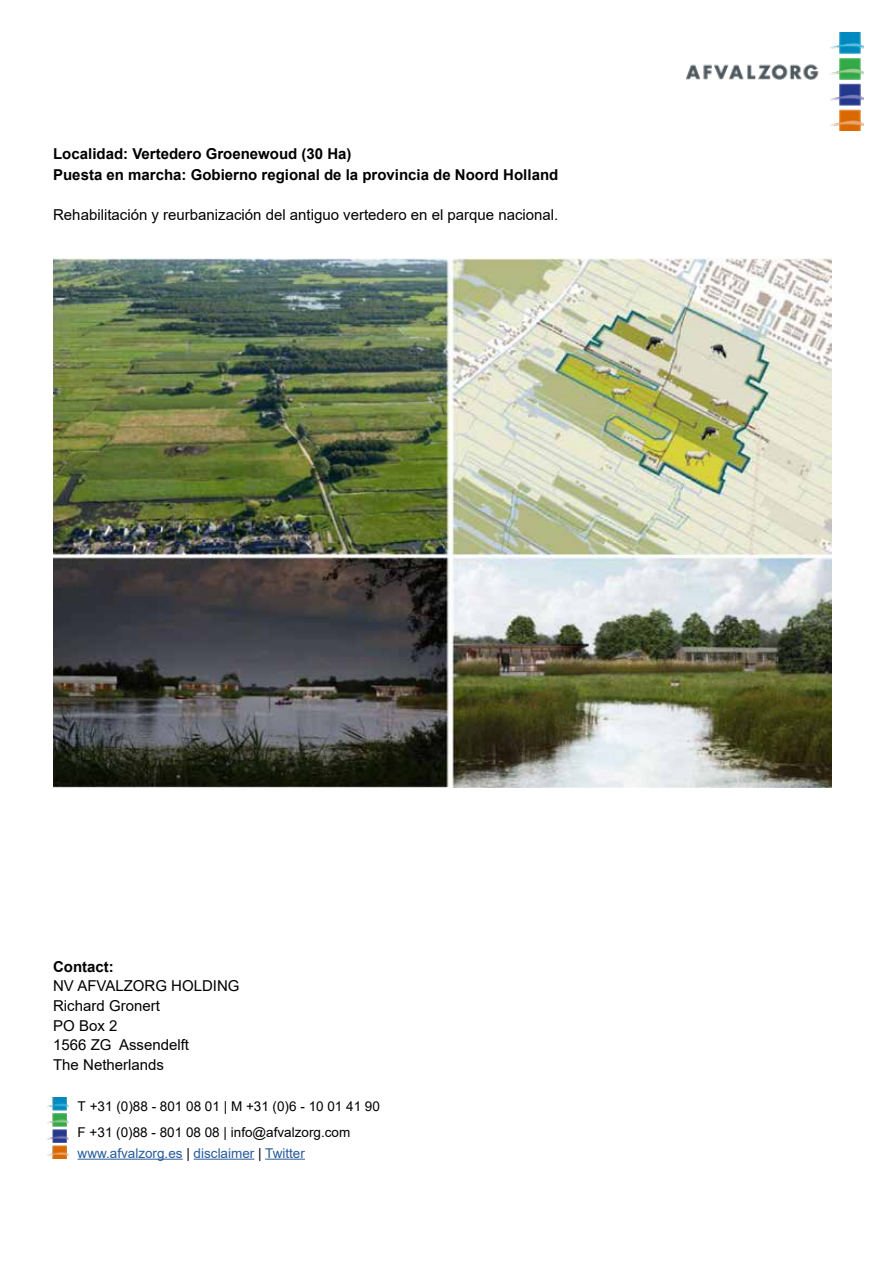
<style>
.page{position:relative;width:893px;height:1263px;background:#fff}
.page>*{position:absolute;margin:0;border:0;box-sizing:border-box;transform-origin:0 0}
.t1{font:15px/19.5px "Arial";color:#000}
.t2{font:700 15px/21.6px "Arial";color:#000}
.t3{font:13.5px/25.5px "Arial";color:#000}
.t4{font:13.5px "Arial";color:#275b9b}
.s1{color:#000}
</style>
<div class="page">
<img style="left:687px;top:33px;width:177px;height:98px">
<img style="left:53px;top:259px;width:778px;height:528px">
<img style="left:47px;top:1097px;width:22px;height:62px">
<hr style="left:78px;top:1159px;width:105px;height:1px;background:#275b9b">
<hr style="left:194px;top:1159px;width:60px;height:1px;background:#275b9b">
<hr style="left:265px;top:1159px;width:40px;height:1px;background:#275b9b">
<p class="t2" style="left:53px;top:143px;width:507px">Localidad: Vertedero Groenewoud (30 Ha)<br>Puesta en marcha: Gobierno regional de la provincia de Noord Holland</p>
<p class="t1" style="left:53px;top:205px;width:507px">Rehabilitación y reurbanización del antiguo vertedero en el parque nacional.</p>
<p class="t2" style="left:53px;top:956px;width:62px">Contact:</p>
<p class="t1" style="left:53px;top:976px;width:188px">NV AFVALZORG HOLDING<br>Richard Gronert<br>PO Box 2<br>1566 ZG Assendelft<br>The Netherlands</p>
<p class="t3" style="left:78px;top:1094px;width:304px">T +31 (0)88 - 801 08 01 | M +31 (0)6 - 10 01 41 90<br>F +31 (0)88 - 801 08 08 | info@afvalzorg.com</p>
<p class="t4" style="left:78px;top:1144px;width:229px">www.afvalzorg.es <span class="s1">|</span> disclaimer <span class="s1">|</span> Twitter</p>
</div>
